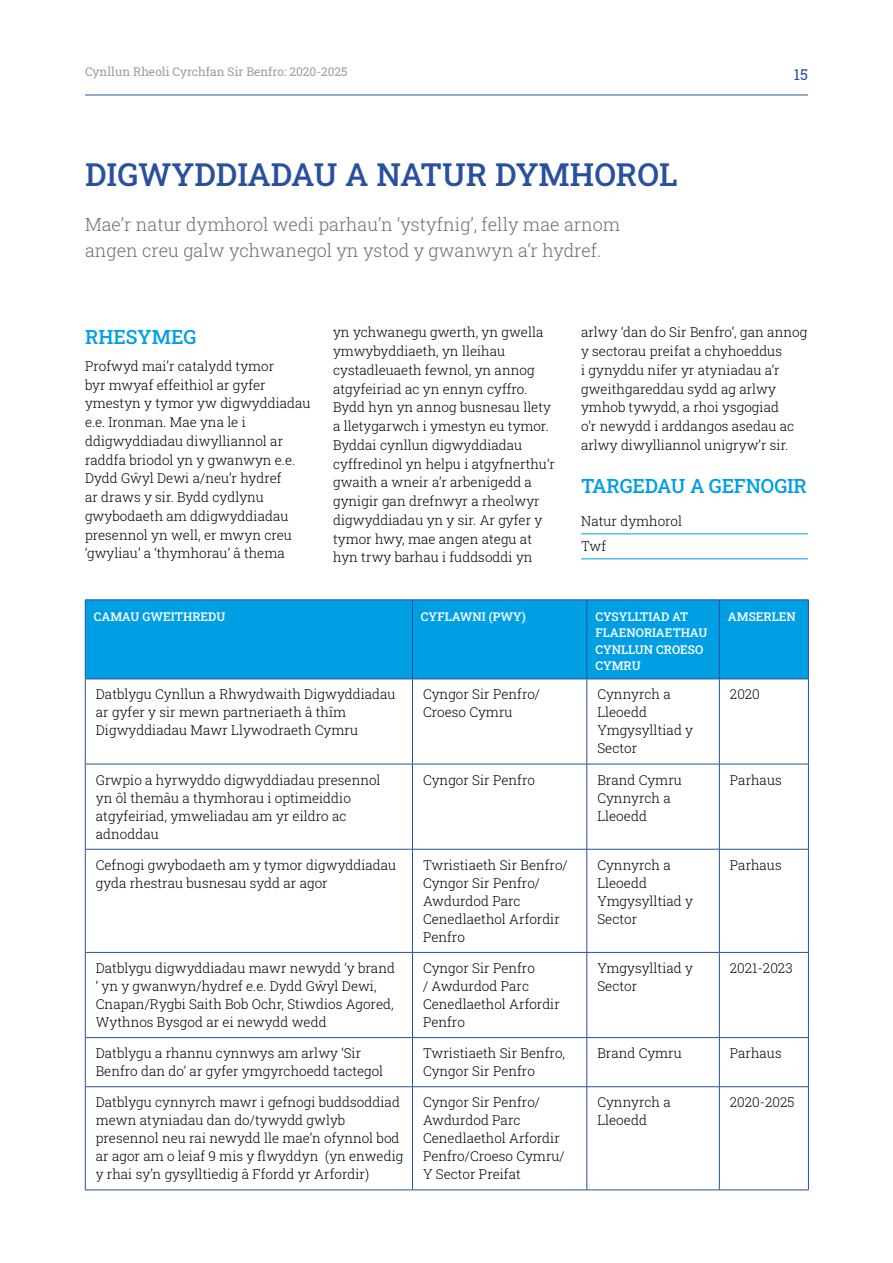
<style>
.page{position:relative;width:893px;height:1263px;background:#fff}
.page>*{position:absolute;margin:0;border:0;box-sizing:border-box;transform-origin:0 0}
.t1{font:500 31.5px "Roboto Slab";color:#29509e}
.t2{font:500 19.5px "Roboto Slab";letter-spacing:-.01em;color:#009fe3}
.t3{font:300 18px/25.5px "Roboto Slab";color:#706f6f}
.t4{font:15px "Roboto Slab";color:#29509e}
.t5{font:300 13.5px/18px "Roboto Slab";color:#000}
.t6{font:500 12px/16.5px "Roboto Slab";color:#fff}
.t7{font:12px "Roboto Slab";color:#9d9d9c}
</style>
<div class="page">
<hr style="left:581px;top:533px;width:227px;height:1px;background:#009fe3">
<hr style="left:581px;top:558px;width:227px;height:1px;background:#009fe3">
<div style="left:86px;top:600px;width:722px;height:79px;background:#009fe3"></div>
<hr style="left:85px;top:599px;width:327px;height:1px;background:#29509e">
<hr style="left:85px;top:600px;width:1px;height:79px;background:#29509e">
<hr style="left:412px;top:599px;width:175px;height:1px;background:#29509e">
<hr style="left:412px;top:600px;width:1px;height:79px;background:#29509e">
<hr style="left:587px;top:599px;width:132px;height:1px;background:#29509e">
<hr style="left:587px;top:600px;width:1px;height:79px;background:#29509e">
<hr style="left:719px;top:599px;width:90px;height:1px;background:#29509e">
<hr style="left:719px;top:600px;width:1px;height:79px;background:#29509e">
<hr style="left:808px;top:600px;width:1px;height:79px;background:#29509e">
<hr style="left:85px;top:679px;width:327px;height:1px;background:#29509e">
<hr style="left:85px;top:679px;width:1px;height:85px;background:#29509e">
<hr style="left:412px;top:679px;width:175px;height:1px;background:#29509e">
<hr style="left:412px;top:679px;width:1px;height:85px;background:#29509e">
<hr style="left:587px;top:679px;width:132px;height:1px;background:#29509e">
<hr style="left:587px;top:679px;width:1px;height:85px;background:#29509e">
<hr style="left:719px;top:679px;width:90px;height:1px;background:#29509e">
<hr style="left:719px;top:679px;width:1px;height:85px;background:#29509e">
<hr style="left:808px;top:679px;width:1px;height:85px;background:#29509e">
<hr style="left:85px;top:764px;width:327px;height:1px;background:#29509e">
<hr style="left:85px;top:764px;width:1px;height:85px;background:#29509e">
<hr style="left:412px;top:764px;width:175px;height:1px;background:#29509e">
<hr style="left:412px;top:764px;width:1px;height:85px;background:#29509e">
<hr style="left:587px;top:764px;width:132px;height:1px;background:#29509e">
<hr style="left:587px;top:764px;width:1px;height:85px;background:#29509e">
<hr style="left:719px;top:764px;width:90px;height:1px;background:#29509e">
<hr style="left:719px;top:764px;width:1px;height:85px;background:#29509e">
<hr style="left:808px;top:764px;width:1px;height:85px;background:#29509e">
<hr style="left:85px;top:849px;width:327px;height:1px;background:#29509e">
<hr style="left:85px;top:849px;width:1px;height:103px;background:#29509e">
<hr style="left:412px;top:849px;width:175px;height:1px;background:#29509e">
<hr style="left:412px;top:849px;width:1px;height:103px;background:#29509e">
<hr style="left:587px;top:849px;width:132px;height:1px;background:#29509e">
<hr style="left:587px;top:849px;width:1px;height:103px;background:#29509e">
<hr style="left:719px;top:849px;width:90px;height:1px;background:#29509e">
<hr style="left:719px;top:849px;width:1px;height:103px;background:#29509e">
<hr style="left:808px;top:849px;width:1px;height:103px;background:#29509e">
<hr style="left:85px;top:952px;width:327px;height:1px;background:#29509e">
<hr style="left:85px;top:953px;width:1px;height:84px;background:#29509e">
<hr style="left:412px;top:952px;width:175px;height:1px;background:#29509e">
<hr style="left:412px;top:953px;width:1px;height:84px;background:#29509e">
<hr style="left:587px;top:952px;width:132px;height:1px;background:#29509e">
<hr style="left:587px;top:953px;width:1px;height:84px;background:#29509e">
<hr style="left:719px;top:952px;width:90px;height:1px;background:#29509e">
<hr style="left:719px;top:953px;width:1px;height:84px;background:#29509e">
<hr style="left:808px;top:953px;width:1px;height:84px;background:#29509e">
<hr style="left:85px;top:1037px;width:327px;height:1px;background:#29509e">
<hr style="left:85px;top:1038px;width:1px;height:48px;background:#29509e">
<hr style="left:412px;top:1037px;width:175px;height:1px;background:#29509e">
<hr style="left:412px;top:1038px;width:1px;height:48px;background:#29509e">
<hr style="left:587px;top:1037px;width:132px;height:1px;background:#29509e">
<hr style="left:587px;top:1038px;width:1px;height:48px;background:#29509e">
<hr style="left:719px;top:1037px;width:90px;height:1px;background:#29509e">
<hr style="left:719px;top:1038px;width:1px;height:48px;background:#29509e">
<hr style="left:808px;top:1038px;width:1px;height:48px;background:#29509e">
<hr style="left:85px;top:1086px;width:327px;height:1px;background:#29509e">
<hr style="left:85px;top:1087px;width:1px;height:103px;background:#29509e">
<hr style="left:412px;top:1086px;width:175px;height:1px;background:#29509e">
<hr style="left:412px;top:1087px;width:1px;height:103px;background:#29509e">
<hr style="left:587px;top:1086px;width:132px;height:1px;background:#29509e">
<hr style="left:587px;top:1087px;width:1px;height:103px;background:#29509e">
<hr style="left:719px;top:1086px;width:90px;height:1px;background:#29509e">
<hr style="left:719px;top:1087px;width:1px;height:103px;background:#29509e">
<hr style="left:808px;top:1087px;width:1px;height:103px;background:#29509e">
<hr style="left:85px;top:1190px;width:327px;height:1px;background:#29509e">
<hr style="left:412px;top:1190px;width:175px;height:1px;background:#29509e">
<hr style="left:587px;top:1190px;width:132px;height:1px;background:#29509e">
<hr style="left:719px;top:1190px;width:90px;height:1px;background:#29509e">
<hr style="left:85px;top:95px;width:723px;height:1px;background:#29509e">
<p class="t7" style="left:85px;top:64px;width:264px">Cynllun Rheoli Cyrchfan Sir Benfro: 2020-2025</p>
<p class="t4" style="left:794px;top:64px;width:16px">15</p>
<h1 class="t1" style="left:85px;top:153px;width:594px">DIGWYDDIADAU A NATUR DYMHOROL</h1>
<h3 class="t3" style="left:85px;top:212px;width:537px">Mae’r natur dymhorol wedi parhau’n ‘ystyfnig’, felly mae arnom angen creu galw ychwanegol yn ystod y gwanwyn a’r hydref.</h3>
<h2 class="t2" style="left:85px;top:323px;width:113px">RHESYMEG</h2>
<p class="t5" style="left:85px;top:356px;width:227px;line-height:18.8px">Profwyd mai’r catalydd tymor<br>byr mwyaf effeithiol ar gyfer ymestyn y tymor yw digwyddiadau e.e. Ironman. Mae yna le i ddigwyddiadau diwylliannol ar raddfa briodol yn y gwanwyn e.e.<br>Dydd Gŵyl Dewi a/neu’r hydref<br>ar draws y sir. Bydd cydlynu gwybodaeth am ddigwyddiadau presennol yn well, er mwyn creu ‘gwyliau’ a ‘thymhorau’ â thema</p>
<p class="t5" style="left:333px;top:323px;width:223px;line-height:18.8px">yn ychwanegu gwerth, yn gwella ymwybyddiaeth, yn lleihau cystadleuaeth fewnol, yn annog atgyfeiriad ac yn ennyn cyffro.<br>Bydd hyn yn annog busnesau llety a lletygarwch i ymestyn eu tymor.<br>Byddai cynllun digwyddiadau cyffredinol yn helpu i atgyfnerthu’r gwaith a wneir a’r arbenigedd a gynigir gan drefnwyr a rheolwyr digwyddiadau yn y sir. Ar gyfer y tymor hwy, mae angen ategu at hyn trwy barhau i fuddsoddi yn</p>
<p class="t5" style="left:581px;top:323px;width:228px;line-height:18.8px">arlwy ‘dan do Sir Benfro’, gan annog y sectorau preifat a chyhoeddus<br>i gynyddu nifer yr atyniadau a’r gweithgareddau sydd ag arlwy ymhob tywydd, a rhoi ysgogiad<br>o’r newydd i arddangos asedau ac arlwy diwylliannol unigryw’r sir.</p>
<h2 class="t2" style="left:581px;top:472px;width:227px">TARGEDAU A GEFNOGIR</h2>
<p class="t5" style="left:581px;top:508px;width:102px;line-height:25px">Natur dymhorol<br>Twf</p>
<p class="t6" style="left:94px;top:608px;width:133px">CAMAU GWEITHREDU</p>
<p class="t6" style="left:421px;top:608px;width:107px">CYFLAWNI (PWY)</p>
<p class="t6" style="left:595px;top:608px;width:114px">CYSYLLTIAD AT<br>FLAENORIAETHAU<br>CYNLLUN CROESO<br>CYMRU</p>
<p class="t6" style="left:728px;top:608px;width:69px">AMSERLEN</p>
<p class="t5" style="left:96px;top:685px;width:301px">Datblygu Cynllun a Rhwydwaith Digwyddiadau ar gyfer y sir mewn partneriaeth â thîm<br>Digwyddiadau Mawr Llywodraeth Cymru</p>
<p class="t5" style="left:423px;top:685px;width:119px">Cyngor Sir Penfro/<br>Croeso Cymru</p>
<p class="t5" style="left:597px;top:685px;width:97px">Cynnyrch a<br>Lleoedd<br>Ymgysylltiad y<br>Sector</p>
<p class="t5" style="left:730px;top:685px;width:31px">2020</p>
<p class="t5" style="left:96px;top:770px;width:286px">Grwpio a hyrwyddo digwyddiadau presennol yn ôl themâu a thymhorau i optimeiddio atgyfeiriad, ymweliadau am yr eildro ac adnoddau</p>
<p class="t5" style="left:423px;top:770px;width:113px">Cyngor Sir Penfro</p>
<p class="t5" style="left:597px;top:770px;width:86px">Brand Cymru<br>Cynnyrch a<br>Lleoedd</p>
<p class="t5" style="left:730px;top:770px;width:53px">Parhaus</p>
<p class="t5" style="left:96px;top:855px;width:302px">Cefnogi gwybodaeth am y tymor digwyddiadau gyda rhestrau busnesau sydd ar agor</p>
<p class="t5" style="left:423px;top:855px;width:146px">Twristiaeth Sir Benfro/<br>Cyngor Sir Penfro/<br>Awdurdod Parc<br>Cenedlaethol Arfordir<br>Penfro</p>
<p class="t5" style="left:597px;top:855px;width:97px">Cynnyrch a<br>Lleoedd<br>Ymgysylltiad y<br>Sector</p>
<p class="t5" style="left:730px;top:855px;width:53px">Parhaus</p>
<p class="t5" style="left:96px;top:959px;width:301px">Datblygu digwyddiadau mawr newydd ‘y brand ‘ yn y gwanwyn/hydref e.e. Dydd Gŵyl Dewi, Cnapan/Rygbi Saith Bob Ochr, Stiwdios Agored, Wythnos Bysgod ar ei newydd wedd</p>
<p class="t5" style="left:423px;top:958px;width:138px">Cyngor Sir Penfro<br>/ Awdurdod Parc<br>Cenedlaethol Arfordir<br>Penfro</p>
<p class="t5" style="left:597px;top:958px;width:97px">Ymgysylltiad y<br>Sector</p>
<p class="t5" style="left:730px;top:958px;width:64px">2021-2023</p>
<p class="t5" style="left:96px;top:1044px;width:289px">Datblygu a rhannu cynnwys am arlwy ‘Sir<br>Benfro dan do’ ar gyfer ymgyrchoedd tactegol</p>
<p class="t5" style="left:423px;top:1044px;width:144px">Twristiaeth Sir Benfro,<br>Cyngor Sir Penfro</p>
<p class="t5" style="left:597px;top:1044px;width:86px">Brand Cymru</p>
<p class="t5" style="left:730px;top:1044px;width:53px">Parhaus</p>
<p class="t5" style="left:96px;top:1093px;width:309px">Datblygu cynnyrch mawr i gefnogi buddsoddiad mewn atyniadau dan do/tywydd gwlyb presennol neu rai newydd lle mae’n ofynnol bod ar agor am o leiaf 9 mis y flwyddyn (yn enwedig y rhai sy’n gysylltiedig â Ffordd yr Arfordir)</p>
<p class="t5" style="left:423px;top:1093px;width:143px">Cyngor Sir Penfro/<br>Awdurdod Parc<br>Cenedlaethol Arfordir<br>Penfro/Croeso Cymru/<br>Y Sector Preifat</p>
<p class="t5" style="left:597px;top:1093px;width:75px">Cynnyrch a<br>Lleoedd</p>
<p class="t5" style="left:730px;top:1093px;width:66px">2020-2025</p>
</div>
